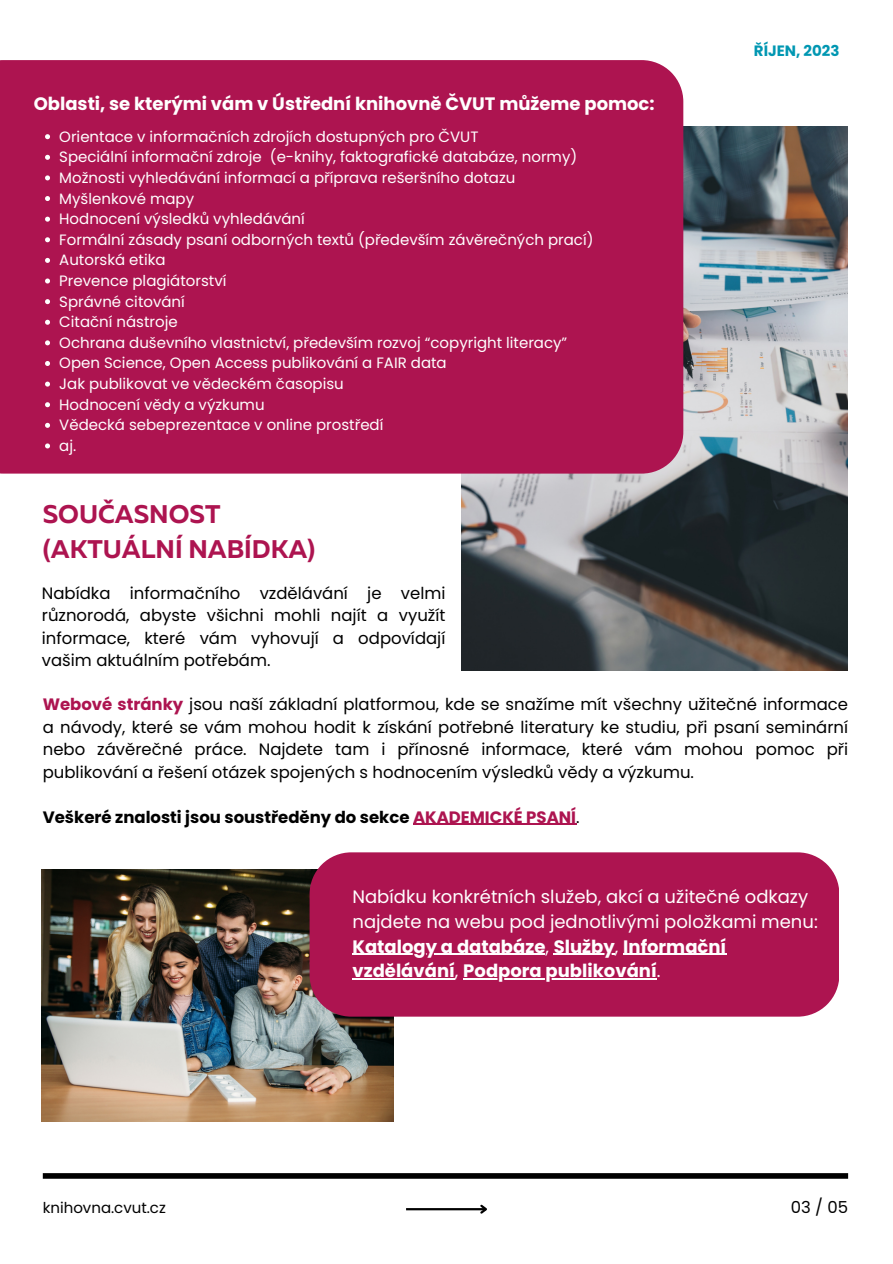
<style>
.page{position:relative;width:893px;height:1264px;background:#fff}
.page>*{position:absolute;margin:0;border:0;box-sizing:border-box;transform-origin:0 0}
.t1{font:700 25.5px "Muller";color:#ad1450}
.t2{font:18px/24.8px "Poppins";color:#fff}
.t3{font:700 18px "Poppins";color:#fff}
.t4{font:16.5px/22.5px "Poppins";color:#000;text-align:justify}
.t5{font:700 16.5px "Poppins";color:#000}
.t6{font:15px "Poppins";color:#fff}
.t7{font:15px "Poppins";color:#000}
.t8{font:700 15px "Poppins";color:#0097b2}
.s1{font-weight:700;color:#ad1450}
.s2{color:#ad1450}
.s3{font-weight:400}
.s4{font-weight:700}
</style>
<div class="page">
<div style="left:43px;top:1173px;width:805px;height:5px;background:#000"></div>
<hr style="left:406px;top:1207px;width:80px;height:3px;background:#000">
<svg style="left:478px;top:1204px;width:9px;height:10px"></svg>
<img style="left:462px;top:126px;width:385px;height:544px">
<div style="left:0;top:60px;width:683px;height:413px;background:#ad1450"></div>
<img style="left:42px;top:869px;width:352px;height:252px">
<svg style="left:45px;top:134px;width:5px;height:5px"></svg>
<svg style="left:45px;top:155px;width:5px;height:5px"></svg>
<svg style="left:45px;top:175px;width:5px;height:5px"></svg>
<svg style="left:45px;top:196px;width:5px;height:5px"></svg>
<svg style="left:45px;top:217px;width:5px;height:5px"></svg>
<svg style="left:45px;top:237px;width:5px;height:5px"></svg>
<svg style="left:45px;top:258px;width:5px;height:5px"></svg>
<svg style="left:45px;top:278px;width:5px;height:5px"></svg>
<svg style="left:45px;top:299px;width:5px;height:5px"></svg>
<svg style="left:45px;top:320px;width:5px;height:5px"></svg>
<svg style="left:45px;top:340px;width:5px;height:5px"></svg>
<svg style="left:45px;top:361px;width:5px;height:5px"></svg>
<svg style="left:45px;top:381px;width:5px;height:5px"></svg>
<svg style="left:45px;top:402px;width:5px;height:5px"></svg>
<svg style="left:45px;top:423px;width:5px;height:5px"></svg>
<svg style="left:45px;top:443px;width:5px;height:5px"></svg>
<hr style="left:413px;top:823px;width:163px;height:1px;background:#ad1450">
<div style="left:309px;top:852px;width:530px;height:164px;background:#ad1450"></div>
<hr style="left:352px;top:953px;width:193px;height:1px;background:#fff">
<hr style="left:553px;top:953px;width:61px;height:1px;background:#fff">
<hr style="left:623px;top:953px;width:103px;height:1px;background:#fff">
<hr style="left:352px;top:978px;width:103px;height:1px;background:#fff">
<hr style="left:463px;top:978px;width:193px;height:1px;background:#fff">
<p class="t3" style="left:34px;top:91px;width:622px">Oblasti, se kterými vám v Ústřední knihovně ČVUT můžeme pomoc:</p>
<p class="t6" style="left:59px;top:126px;width:421px">Orientace v informačních zdrojích dostupných pro ČVUT</p>
<p class="t6" style="left:59px;top:146px;width:519px">Speciální informační zdroje (e-knihy, faktografické databáze, normy)</p>
<p class="t6" style="left:59px;top:167px;width:457px">Možnosti vyhledávání informací a příprava rešeršního dotazu</p>
<p class="t6" style="left:59px;top:188px;width:136px">Myšlenkové mapy</p>
<p class="t6" style="left:59px;top:208px;width:247px">Hodnocení výsledků vyhledávání</p>
<p class="t6" style="left:59px;top:229px;width:535px">Formální zásady psaní odborných textů (především závěrečných prací)</p>
<p class="t6" style="left:59px;top:250px;width:108px">Autorská etika</p>
<p class="t6" style="left:59px;top:270px;width:169px">Prevence plagiátorství</p>
<p class="t6" style="left:59px;top:291px;width:127px">Správné citování</p>
<p class="t6" style="left:59px;top:311px;width:120px">Citační nástroje</p>
<p class="t6" style="left:59px;top:332px;width:509px">Ochrana duševního vlastnictví, především rozvoj “copyright literacy”</p>
<p class="t6" style="left:59px;top:353px;width:389px">Open Science, Open Access publikování a FAIR data</p>
<p class="t6" style="left:59px;top:373px;width:286px">Jak publikovat ve vědeckém časopisu</p>
<p class="t6" style="left:59px;top:394px;width:207px">Hodnocení vědy a výzkumu</p>
<p class="t6" style="left:59px;top:414px;width:325px">Vědecká sebeprezentace v online prostředí</p>
<p class="t6" style="left:59px;top:435px;width:18px">aj.</p>
<p class="t8" style="left:753px;top:40px;width:87px">ŘÍJEN, 2023</p>
<p class="t1" style="left:43px;top:503px;width:179px">SOUČASNOST</p>
<p class="t1" style="left:43px;top:538px;width:274px">(AKTUÁLNÍ NABÍDKA)</p>
<p class="t4" style="left:42px;top:581px;width:405px">Nabídka informačního vzdělávání je velmi různorodá, abyste všichni mohli najít a využít informace, které vám vyhovují a odpovídají vašim aktuálním potřebám.</p>
<p class="t4" style="left:43px;top:693px;width:806px"><span class="s1">Webové stránky</span> jsou naší základní platformou, kde se snažíme mít všechny užitečné informace a návody, které se vám mohou hodit k získání potřebné literatury ke studiu, při psaní seminární nebo závěrečné práce. Najdete tam i přínosné informace, které vám mohou pomoc při publikování a řešení otázek spojených s hodnocením výsledků vědy a výzkumu.</p>
<p class="t5" style="left:43px;top:805px;width:538px">Veškeré znalosti jsou soustředěny do sekce <span class="s2">AKADEMICKÉ PSANÍ</span><span class="s3">.</span></p>
<p class="t2" style="left:352px;top:884px;width:467px">Nabídku konkrétních služeb, akcí a užitečné odkazy najdete na webu pod jednotlivými položkami menu:<br><span class="s4">Katalogy a databáze</span>, <span class="s4">Služby</span>, <span class="s4">Informační vzdělávání</span>, <span class="s4">Podpora publikování</span>.</p>
<p class="t7" style="left:43px;top:1196px;width:125px">knihovna.cvut.cz</p>
<p class="t4" style="left:790px;top:1195px;width:59px">03 / 05</p>
</div>
